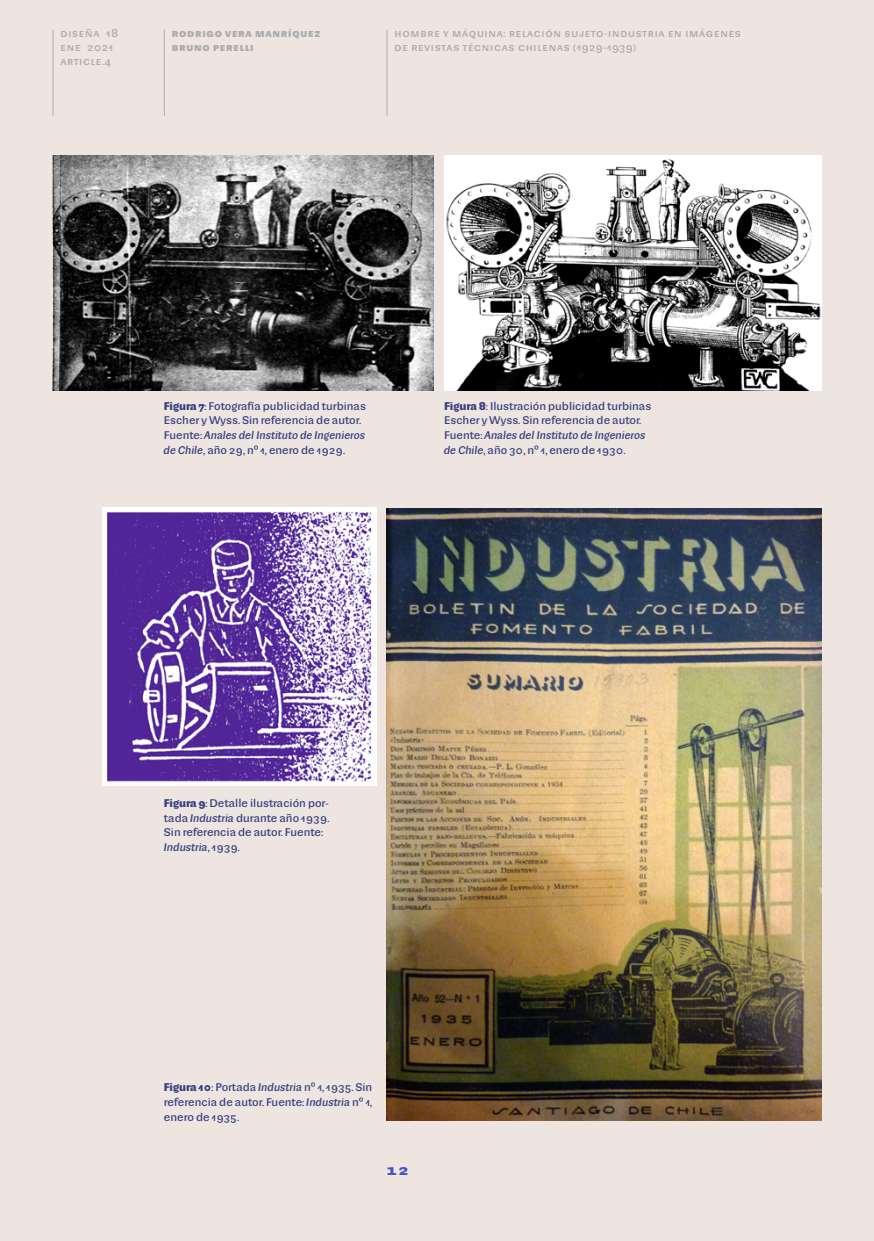
<style>
.page{position:relative;width:874px;height:1241px;background:#fff}
.page>*{position:absolute;margin:0;border:0;box-sizing:border-box;transform-origin:0 0}
.t1{font:700 14px "Sudamerican Grotesk";color:#4354c7}
.Pie_de_imagen{font:10.5px/14.7px "Sudamerican Grotesk";color:#374080}
.t2{font:10.5px/14px "Sudamerican Grotesk";letter-spacing:.07em;color:#ababab}
.t3{font:700 10.5px/14px "Sudamerican Grotesk";letter-spacing:.07em;color:#ababab}
.s1{font-weight:700}
.s2{font-style:italic}
</style>
<div class="page">
<div style="left:0;top:0;width:873px;height:1240px;background:#eee5e1"></div>
<hr style="left:52px;top:30px;width:1px;height:85px;background:#ababab">
<hr style="left:164px;top:30px;width:1px;height:85px;background:#ababab">
<hr style="left:386px;top:30px;width:1px;height:85px;background:#ababab">
<img style="left:52px;top:156px;width:381px;height:234px">
<img style="left:444px;top:156px;width:376px;height:234px">
<img style="left:102px;top:507px;width:274px;height:278px">
<img style="left:386px;top:508px;width:435px;height:612px">
<p class="t2" style="left:60px;top:26px;width:59px">Diseña 18 ene 2021 article.4</p>
<p class="t3" style="left:172px;top:26px;width:150px">Rodrigo Vera Manríquez<br>Bruno Perelli</p>
<p class="t2" style="left:394px;top:26px;width:348px">Hombre y máquina: relación sujeto-industria en imágenes de revistas técnicas ch ilenas (1929-1939)</p>
<p class="Pie_de_imagen" style="left:164px;top:398px;width:203px"><span class="s1">Figura 7</span>: Fotografía publicidad turbinas Escher y Wyss. Sin referencia de autor.<br>Fuente: <span class="s2">Anales del Instituto de Ingenieros de Chile</span>, año 29, nº 1, enero de 1929.</p>
<p class="Pie_de_imagen" style="left:444px;top:398px;width:208px"><span class="s1">Figura 8</span>: Ilustración publicidad turbinas Escher y Wyss. Sin referencia de autor.<br>Fuente: <span class="s2">Anales del Instituto de Ingenieros de Chile</span>, año 30, nº 1, enero de 1930.</p>
<p class="Pie_de_imagen" style="left:164px;top:795px;width:167px"><span class="s1">Figura 9</span>: Detalle ilustración por&shy;tada <span class="s2">Industria</span> durante año 1939.<br>Sin referencia de autor. Fuente:<br><span class="s2">Industria</span>, 1939.</p>
<p class="Pie_de_imagen" style="left:164px;top:1079px;width:210px;text-align:justify"><span class="s1">Figura 10</span>: Portada <span class="s2">Industria</span> nº 1, 1935. Sin referencia de autor. Fuente: <span class="s2">Industria</span> nº 1, enero de 1935.</p>
<h1 class="t1" style="left:386px;top:1158px;width:24px">12</h1>
</div>
